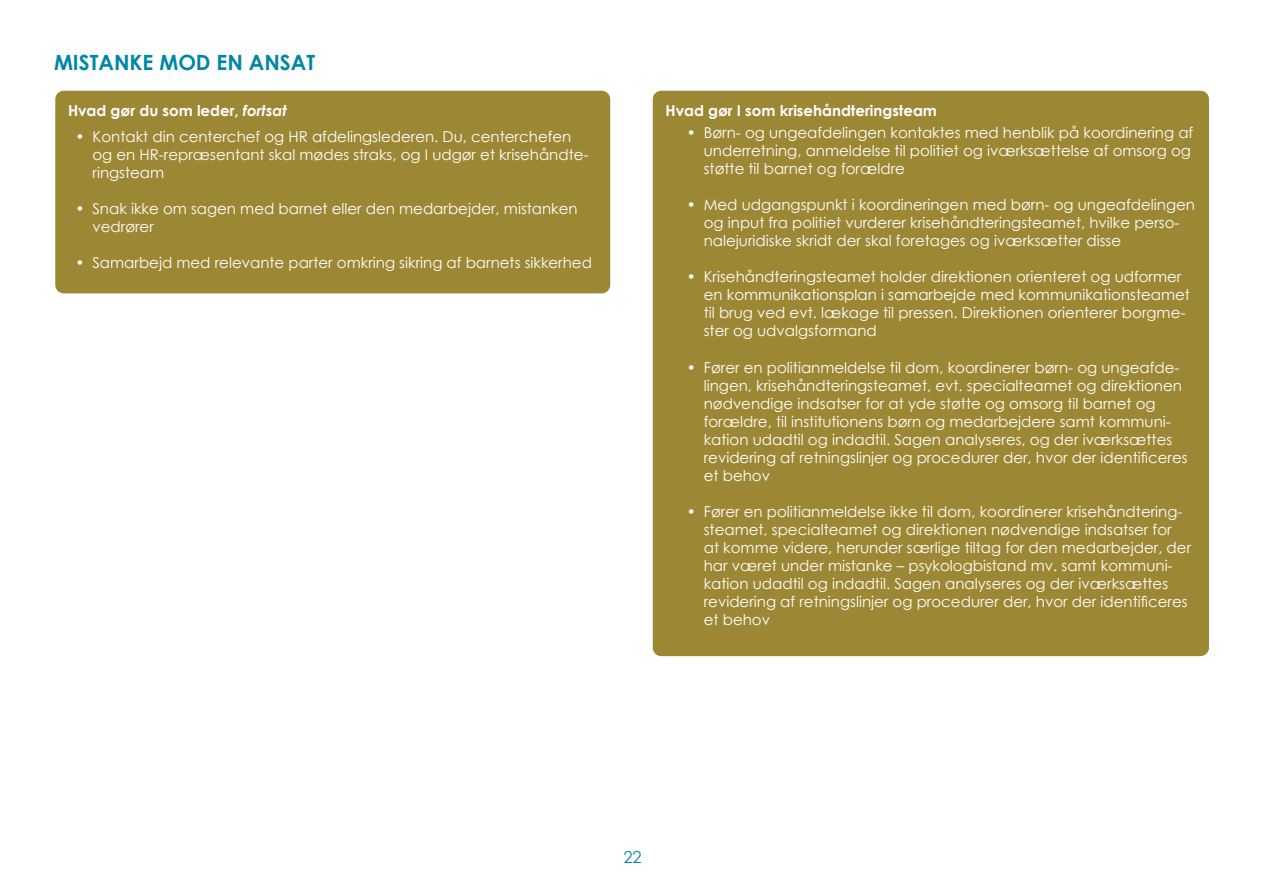
<style>
.page{position:relative;width:1263px;height:893px;background:#fff}
.page>*{position:absolute;margin:0;border:0;box-sizing:border-box;transform-origin:0 0}
.Mellemrubrik_stor{font:700 21px "Century Gothic";color:#0087a6}
.t1{font:16.5px "Century Gothic";color:#0087a6}
.t2{font:15px/18px "Century Gothic";color:#fff}
.Mellemrubrik_lille{font:700 15px "Century Gothic";color:#fff}
.s1{font-style:italic}
</style>
<div class="page">
<div style="left:55px;top:91px;width:555px;height:202px;background:#9c8834;border-radius:9px"></div>
<div style="left:653px;top:91px;width:556px;height:565px;background:#9c8834;border-radius:9px"></div>
<p class="Mellemrubrik_stor" style="left:54px;top:46px;width:263px">MISTANKE MOD EN ANSAT</p>
<p class="Mellemrubrik_lille" style="left:68px;top:99px;width:220px">Hvad gør du som leder, <span class="s1">fortsat</span></p>
<p class="t2" style="left:92px;top:127px;width:497px;text-indent:-17px">• Kontakt din centerchef og HR afdelingslederen. Du, centerchefen og en HR-repræsentant skal mødes straks, og I udgør et krisehåndte&shy;ringsteam</p>
<p class="t2" style="left:92px;top:199px;width:487px;text-indent:-17px">• Snak ikke om sagen med barnet eller den medarbejder, mistanken vedrører</p>
<p class="t2" style="left:75px;top:253px;width:518px">• Samarbejd med relevante parter omkring sikring af barnets sikkerhed</p>
<p class="Mellemrubrik_lille" style="left:665px;top:99px;width:273px">Hvad gør I som krisehåndteringsteam</p>
<p class="t2" style="left:704px;top:124px;width:491px;text-indent:-17px">• Børn- og ungeafdelingen kontaktes med henblik på koordinering af underretning, anmeldelse til politiet og iværksættelse af omsorg og støtte til barnet og forældre</p>
<p class="t2" style="left:704px;top:196px;width:493px;text-indent:-17px">• Med udgangspunkt i koordineringen med børn- og ungeafdelingen og input fra politiet vurderer krisehåndteringsteamet, hvilke perso&shy;nalejuridiske skridt der skal foretages og iværksætter disse</p>
<p class="t2" style="left:704px;top:268px;width:488px;text-indent:-17px">• Krisehåndteringsteamet holder direktionen orienteret og udformer en kommunikationsplan i samarbejde med kommunikationsteamet til brug ved evt. lækage til pressen. Direktionen orienterer borgme&shy;ster og udvalgsformand</p>
<p class="t2" style="left:704px;top:358px;width:485px;text-indent:-17px">• Fører en politianmeldelse til dom, koordinerer børn- og ungeafde&shy;lingen, krisehåndteringsteamet, evt. specialteamet og direktionen nødvendige indsatser for at yde støtte og omsorg til barnet og forældre, til institutionens børn og medarbejdere samt kommuni&shy;kation udadtil og indadtil. Sagen analyseres, og der iværksættes revidering af retningslinjer og procedurer der, hvor der identificeres et behov</p>
<p class="t2" style="left:704px;top:502px;width:489px;text-indent:-17px">• Fører en politianmeldelse ikke til dom, koordinerer krisehåndtering&shy;steamet, specialteamet og direktionen nødvendige indsatser for<br>at komme videre, herunder særlige tiltag for den medarbejder, der har været under mistanke – psykologbistand mv. samt kommuni&shy;kation udadtil og indadtil. Sagen analyseres og der iværksættes revidering af retningslinjer og procedurer der, hvor der identificeres et behov</p>
<p class="t1" style="left:623px;top:845px;width:20px">22</p>
</div>
